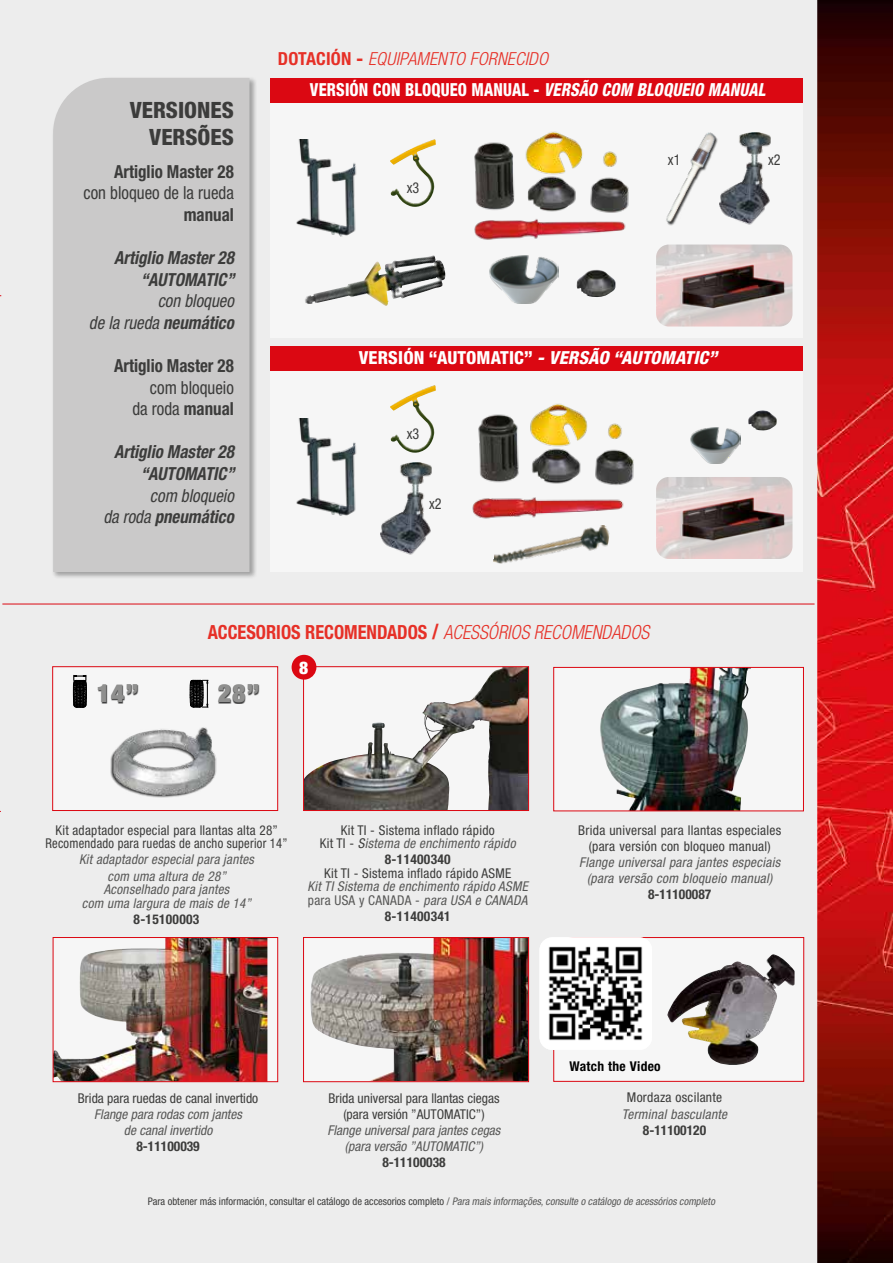
<style>
.page{position:relative;width:893px;height:1263px;background:#fff}
.page>*{position:absolute;margin:0;border:0;box-sizing:border-box;transform-origin:0 0}
.t1{font:900 condensed 25.05px "Helvetica Neue LT Std";color:#90908f}
.t2{font:800 condensed 22.5px/27px "Helvetica Neue LT Std";color:#3c3c3b;text-align:right}
.t3{font:700 condensed 19.5px "Helvetica Neue LT Std";color:#e63027;scale:.94 1}
.t4{font:italic condensed 18px/21.6px "Helvetica Neue LT Std";color:#3c3c3b;text-align:right;scale:.94 1}
.t5{font:italic 700 condensed 18px/21.6px "Helvetica Neue LT Std";color:#3c3c3b;text-align:right;scale:.94 1}
.t6{font:800 condensed 18px "Helvetica Neue LT Std";letter-spacing:.01em;color:#fff;scale:.89 1}
.t7{font:condensed 18px/21.6px "Helvetica Neue LT Std";color:#3c3c3b;text-align:right;scale:.94 1}
.t8{font:700 condensed 18px "Helvetica Neue LT Std";color:#3c3c3b;scale:.94 1}
.t9{font:800 condensed 18px "Helvetica Neue LT Std";letter-spacing:.01em;color:#fff}
.t10{font:italic 300 condensed 18px "Helvetica Neue LT Std";letter-spacing:.01em;color:#e63027}
.t11{font:900 condensed 17.55px "Helvetica Neue LT Std";color:#fff}
.t12{font:condensed 15px "Helvetica Neue LT Std";color:#3c3c3b;scale:.94 1}
.t13{font:italic condensed 13.5px/16.2px "Helvetica Neue LT Std";letter-spacing:.02em;color:#575756;text-align:center}
.t14{font:condensed 13.5px/13.5px "Helvetica Neue LT Std";letter-spacing:.02em;color:#3c3c3b;text-align:center}
.t15{font:condensed 13.5px/16.2px "Helvetica Neue LT Std";color:#3c3c3b;text-align:center}
.t16{font:700 condensed 13.5px "Helvetica Neue LT Std";color:#3c3c3b}
.t17{font:700 condensed 13.5px "Helvetica Neue LT Std";letter-spacing:.02em;color:#3c3c3b}
.t18{font:700 condensed 13.5px "Helvetica Neue LT Std";letter-spacing:.02em;color:#000}
.t19{font:condensed 10.5px "Helvetica Neue LT Std";color:#3c3c3b}
.s1{font-weight:700;font-style:normal}
.s2{font-weight:800;font-style:normal}
.s3{font-weight:700}
.s4{font-style:italic}
.s5{font-size:21px}
.s6{font-weight:300;font-style:italic}
.s7{font-style:italic;color:#575756}
.s8{font-style:normal}
.s9{color:#575756}
</style>
<div class="page">
<img style="left:1px;top:0;width:892px;height:1263px">
<hr style="left:0;top:0;width:1px;height:1263px;background:#ededed">
<hr style="left:2px;top:604px;width:813px;height:1px;background:#db0812">
<div style="left:304px;top:937px;width:225px;height:145px;background:#f6f6f6"></div>
<img style="left:310px;top:939px;width:217px;height:141px">
<div style="left:303px;top:937px;width:226px;height:145px;border:1px solid #db0812"></div>
<div style="left:53px;top:937px;width:225px;height:145px;background:#f6f6f6"></div>
<img style="left:55px;top:939px;width:212px;height:141px">
<div style="left:53px;top:937px;width:225px;height:145px;border:1px solid #db0812"></div>
<div style="left:270px;top:78px;width:532px;height:87px;background:#db0812"></div>
<div style="left:270px;top:103px;width:532px;height:234px;background:#f6f6f6"></div>
<img style="left:305px;top:256px;width:126px;height:49px">
<img style="left:474px;top:131px;width:155px;height:109px">
<img style="left:730px;top:133px;width:41px;height:92px">
<img style="left:489px;top:255px;width:69px;height:49px">
<img style="left:577px;top:270px;width:39px;height:27px">
<img style="left:666px;top:132px;width:64px;height:94px">
<img style="left:390px;top:139px;width:46px;height:68px">
<div style="left:51px;top:76px;width:206px;height:503px;background:#000;opacity:.55"></div>
<div style="left:53px;top:78px;width:197px;height:494px;background:#cac9c9"></div>
<div style="left:554px;top:667px;width:249px;height:144px;background:#f6f6f6"></div>
<img style="left:600px;top:669px;width:149px;height:140px">
<div style="left:553px;top:667px;width:251px;height:144px;border:1px solid #db0812"></div>
<div style="left:270px;top:346px;width:532px;height:87px;background:#db0812"></div>
<div style="left:270px;top:371px;width:532px;height:201px;background:#f6f6f6"></div>
<img style="left:296px;top:419px;width:61px;height:97px">
<img style="left:380px;top:463px;width:52px;height:92px">
<img style="left:478px;top:403px;width:156px;height:82px">
<img style="left:690px;top:428px;width:51px;height:35px">
<img style="left:748px;top:410px;width:29px;height:21px">
<img style="left:493px;top:525px;width:118px;height:55px">
<img style="left:472px;top:497px;width:152px;height:22px">
<svg style="left:553px;top:937px;width:251px;height:145px"></svg>
<img style="left:667px;top:954px;width:127px;height:111px">
<img style="left:539px;top:937px;width:113px;height:113px">
<svg style="left:503px;top:668px;width:24px;height:141px;background:#3e3731"></svg>
<img style="left:305px;top:668px;width:198px;height:141px">
<div style="left:303px;top:666px;width:226px;height:145px;border:1px solid #db0812"></div>
<div style="left:53px;top:667px;width:225px;height:143px;background:#f6f6f6"></div>
<img style="left:72px;top:684px;width:187px;height:114px">
<div style="left:52px;top:666px;width:226px;height:145px;border:1px solid #db0812"></div>
<div style="left:218px;top:685px;width:42px;height:19px;background:#000;opacity:.75"></div>
<svg style="left:73px;top:675px;width:14px;height:32px"></svg>
<svg style="left:190px;top:679px;width:18px;height:29px"></svg>
<div style="left:98px;top:685px;width:41px;height:18px;background:#000;opacity:.75"></div>
<svg style="left:292px;top:655px;width:24px;height:25px"></svg>
<img style="left:390px;top:385px;width:46px;height:68px">
<img style="left:296px;top:139px;width:61px;height:97px">
<img style="left:656px;top:244px;width:136px;height:83px">
<img style="left:656px;top:477px;width:136px;height:82px">
<h3 class="t10" style="left:278px;top:48px;width:272px"><span class="s1">DOTACIÓN</span> <span class="s2">-</span> EQUIPAMENTO FORNECIDO</h3>
<h2 class="t2" style="left:130px;top:96px;width:106px">VERSIONES<br>VERSÕES</h2>
<h3 class="t8" style="left:114px;top:160px;width:129px">Artiglio Master 28</h3>
<h3 class="t7" style="left:84px;top:182px;width:161px">con bloqueo de la rueda</h3>
<h3 class="t8" style="left:184px;top:204px;width:55px">manual</h3>
<h3 class="t5" style="left:114px;top:247px;width:134px">Artiglio Master28 “AUTOMATIC”</h3>
<h3 class="t4" style="left:89px;top:290px;width:160px">con bloqueo<br>de la rueda <span class="s3">neumático</span></h3>
<h3 class="t8" style="left:114px;top:355px;width:129px">Artiglio Master 28</h3>
<h3 class="t7" style="left:132px;top:376px;width:109px">com bloqueio da roda <span class="s3">manual</span></h3>
<h3 class="t5" style="left:114px;top:441px;width:134px">Artiglio Master28 “AUTOMATIC”</h3>
<h3 class="t4" style="left:103px;top:484px;width:145px">com bloqueio<br>da roda <span class="s3">pneumático</span></h3>
<h3 class="t6" style="left:310px;top:79px;width:513px">VERSIÓN CON BLOQUEO MANUAL - <span class="s4">VERSÃO COM BLOQUEIO MANUAL</span></h3>
<p class="t12" style="left:407px;top:179px;width:15px">x3</p>
<p class="t12" style="left:668px;top:151px;width:15px">x1</p>
<p class="t12" style="left:768px;top:151px;width:15px">x2</p>
<h3 class="t9" style="left:359px;top:347px;width:360px">VERSIÓN “AUTOMATIC” <span class="s4">- VERSÃO “AUTOMATIC”</span></h3>
<p class="t12" style="left:407px;top:425px;width:15px">x3</p>
<p class="t12" style="left:429px;top:495px;width:15px">x2</p>
<h3 class="t3" style="left:208px;top:620px;width:476px">ACCESORIOS RECOMENDADOS <span class="s5">/</span> <span class="s6">ACESSÓRIOS RECOMENDADOS</span></h3>
<h1 class="t1" style="left:97px;top:677px;width:43px">14”</h1>
<h1 class="t1" style="left:218px;top:677px;width:43px">28”</h1>
<p class="t11" style="left:299px;top:657px;width:11px">8</p>
<p class="t14" style="left:45px;top:823px;width:244px">Kit adaptador especial para llantas alta 28”<br>Recomendado para ruedas de ancho superior 14”</p>
<p class="t13" style="left:79px;top:851px;width:179px">Kitadaptadorespecialpara jantes com uma altura de 28”</p>
<p class="t13" style="left:82px;top:882px;width:174px;line-height:13.5px">Aconselhado para jantes<br>com uma largura de mais de 14”</p>
<p class="t17" style="left:134px;top:911px;width:67px">8-15100003</p>
<p class="t14" style="left:320px;top:823px;width:200px">Kit TI - Sistema inflado rápido<br>K i t T I - <span class="s4">S</span><span class="s7">istema de enchimento rápido</span></p>
<p class="t17" style="left:385px;top:851px;width:67px">8-11400340</p>
<p class="t14" style="left:324px;top:866px;width:189px">Kit TI - Sistema inflado rápido ASME</p>
<p class="t13" style="left:308px;top:880px;width:225px;line-height:13.5px;text-align:left">KitTISistema de enchimento rápido ASME <span class="s8">para USA y CANADA -</span> para USA e CANADA</p>
<p class="t17" style="left:385px;top:908px;width:67px">8-11400341</p>
<p class="t14" style="left:578px;top:822px;width:204px;line-height:16.2px">Brida universal para llantas especiales (para versión con bloqueo manual)</p>
<p class="t13" style="left:579px;top:854px;width:206px">Flange universal para jantes especiais (para versão com bloqueio manual)</p>
<p class="t16" style="left:648px;top:886px;width:65px">8-11100087</p>
<p class="t15" style="left:78px;top:1090px;width:182px">Brida para ruedas de canal invertido</p>
<p class="t13" style="left:94px;top:1106px;width:152px">Flange para rodascom jantes de canalinvertido</p>
<p class="t16" style="left:136px;top:1138px;width:65px">8-11100039</p>
<p class="t15" style="left:328px;top:1090px;width:173px">Brida universal para llantas ciegas (para versión ”AUTOMATIC”)</p>
<p class="t13" style="left:328px;top:1122px;width:177px">Flange universalpara jantescegas (para versão ”AUTOMATIC”)</p>
<p class="t16" style="left:382px;top:1154px;width:65px">8-11100038</p>
<p class="t18" style="left:570px;top:1058px;width:93px">Watch the Video</p>
<p class="t14" style="left:627px;top:1091px;width:97px">Mordaza oscilante</p>
<p class="t13" style="left:622px;top:1105px;width:110px">Terminal basculante</p>
<p class="t16" style="left:643px;top:1122px;width:65px">8-11100120</p>
<p class="t19" style="left:148px;top:1195px;width:571px">Para obtener más información, consultar el catálogo de accesorios completo <span class="s9">/</span> <span class="s7">Para mais informações,consulte o catálogo de acessórios completo</span></p>
</div>
